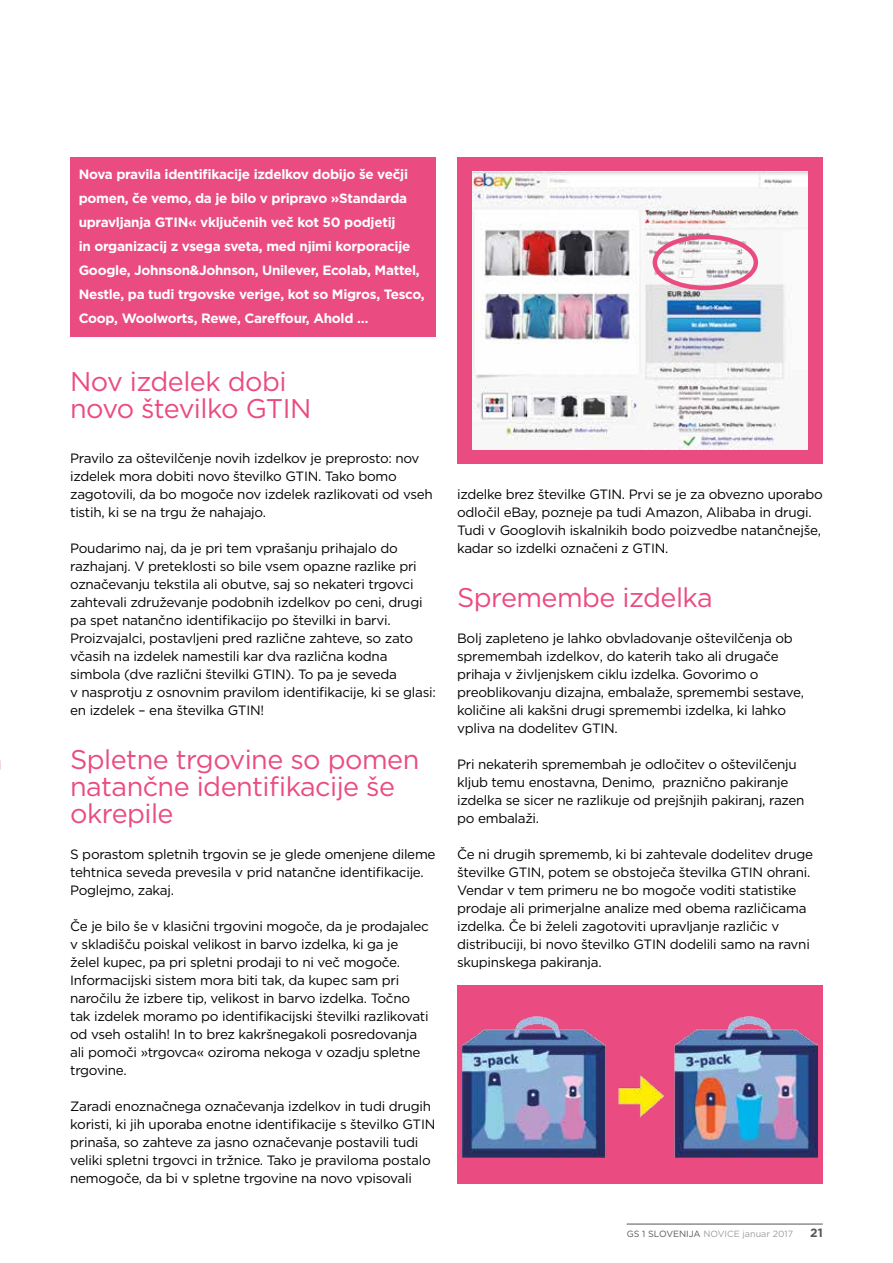
<style>
.page{position:relative;width:893px;height:1263px;background:#fff}
.page>*{position:absolute;margin:0;border:0;box-sizing:border-box;transform-origin:0 0}
.t1{font:27px/27px "Gotham";letter-spacing:-.02em;color:#ea4b81}
.t2{font:13.5px/18px "Gotham";letter-spacing:-.02em;color:#000}
.t3{font:700 13.5px/24px "Gotham";letter-spacing:-.02em;color:#fff}
.t4{font:700 12px "Gotham";color:#575756}
.t5{font:9px "Gotham";color:#575756}
.t6{font:9px "Gotham";color:#9d9d9c}
.s1{color:#9d9d9c}
</style>
<div class="page">
<hr style="left:627px;top:1224px;width:196px;height:1px;background:#575756">
<div style="left:70px;top:157px;width:366px;height:180px;background:#ea4b81"></div>
<div style="left:457px;top:157px;width:366px;height:306px;background:#ea4b81"></div>
<div style="left:457px;top:985px;width:366px;height:198px;background:#ea4b81"></div>
<img style="left:472px;top:171px;width:336px;height:278px">
<div style="left:653px;top:235px;width:105px;height:55px;border:4px solid #ea4b81;border-radius:50%"></div>
<img style="left:462px;top:1017px;width:355px;height:140px">
<p class="t3" style="left:79px;top:162px;width:348px">Nova pravila identifikacije izdelkov dobijo še večji pomen, če vemo, da je bilo v pripravo »Standarda upravljanja GTIN« vključenih več kot 50 podjetij<br>in organizacij z vsega sveta, med njimi korporacije Google, Johnson&amp;Johnson, Unilever, Ecolab, Mattel, Nestle, pa tudi trgovske verige, kot so Migros, Tesco, Coop, Woolworts, Rewe, Careffour, Ahold …</p>
<h1 class="t1" style="left:70px;top:367px;width:226px">Nov izdelek dobi novo številko GTIN</h1>
<p class="t2" style="left:70px;top:449px;width:364px">Pravilo za oštevilčenje novih izdelkov je preprosto: nov izdelek mora dobiti novo številko GTIN . Tako bomo zagotovili, da bo mogoče nov izdelek razlikovati od vseh tistih, ki se na trgu že nahajajo.</p>
<p class="t2" style="left:70px;top:539px;width:367px">Poudarimo naj, da je pri tem vprašanju prihajalo do razhajanj. V preteklosti so bile vsem opazne razlike pri označevanju tekstila ali obutve, saj so nekateri trgovci zahtevali združevanje podobnih izdelkov po ceni, drugi pa spet natančno identifikacijo po številki in barvi.<br>Proizvajalci, postavljeni pred različne zahteve, so zato včasih na izdelek namestili kar dva različna kodna simbola (dve različni številki GTIN). To pa je seveda<br>v nasprotju z osnovnim pravilom identifikacije, ki se glasi: en izdelek – ena številka GTIN !</p>
<h1 class="t1" style="left:70px;top:745px;width:351px">Spletne trgovine so pomen natančne identifikacije še okrepile</h1>
<p class="t2" style="left:70px;top:845px;width:367px">S porastom spletnih trgovin se je glede omenjene dileme tehtnica seveda prevesila v prid natančne identifikacije.<br>Poglejmo, zakaj.</p>
<p class="t2" style="left:70px;top:917px;width:360px">Če je bilo še v klasični trgovini mogoče, da je prodajalec v skladišču poiskal velikost in barvo izdelka, ki ga je želel kupec, pa pri spletni prodaji to ni več mogoče.<br>I nformacijski sistem mora biti tak, da kupec sam pri naročilu že izbere tip, velikost in barvo izdelka. Točno tak izdelek moramo po identifikacijski številki razlikovati od vseh ostalih! I n to brez kakršnegakoli posredovanja ali pomoči »trgovca« oziroma nekoga v ozadju spletne trgovine.</p>
<p class="t2" style="left:70px;top:1097px;width:362px">Zaradi enoznačnega označevanja izdelkov in tudi drugih koristi, ki jih uporaba enotne identifikacije s številko GTIN prinaša, so zahteve za jasno označevanje postavili tudi veliki spletni trgovci in tržnice. Tako je praviloma postalo nemogoče, da bi v spletne trgovine na novo vpisovali</p>
<p class="t2" style="left:457px;top:485px;width:367px">izdelke brez številke GTIN . Prvi se je za obvezno uporabo odločil eBay, pozneje pa tudi Amazon, Alibaba in drugi.<br>Tudi v Googlovih iskalnikih bodo poizvedbe natančnejše, kadar so izdelki označeni z GTIN .</p>
<h1 class="t1" style="left:457px;top:583px;width:257px">Spremembe izdelka</h1>
<p class="t2" style="left:457px;top:629px;width:348px">Bolj zapleteno je lahko obvladovanje oštevilčenja ob spremembah izdelkov, do katerih tako ali drugače prihaja v življenjskem ciklu izdelka. Govorimo o preoblikovanju dizajna, embalaže, spremembi sestave, količine ali kakšni drugi spremembi izdelka, ki lahko vpliva na dodelitev GTIN .</p>
<p class="t2" style="left:457px;top:755px;width:349px">Pri nekaterih spremembah je odločitev o oštevilčenju kljub temu enostavna, Denimo, praznično pakiranje izdelka se sicer ne razlikuje od prejšnjih pakiranj, razen po embalaži.</p>
<p class="t2" style="left:457px;top:845px;width:358px">Če ni drugih sprememb, ki bi zahtevale dodelitev druge številke GTIN , potem se obstoječa številka GTIN ohrani.<br>Vendar v tem primeru ne bo mogoče voditi statistike prodaje ali primerjalne analize med obema različicama izdelka. Če bi želeli zagotoviti upravljanje različic v distribuciji, bi novo številko GTIN dodelili samo na ravni skupinskega pakiranja.</p>
<p class="t5" style="left:627px;top:1228px;width:84px">GS 1 Slovenija <span class="s1">NOVI</span></p>
<p class="t6" style="left:727px;top:1228px;width:67px">CE januar 2017</p>
<p class="t4" style="left:810px;top:1225px;width:14px">21</p>
</div>
